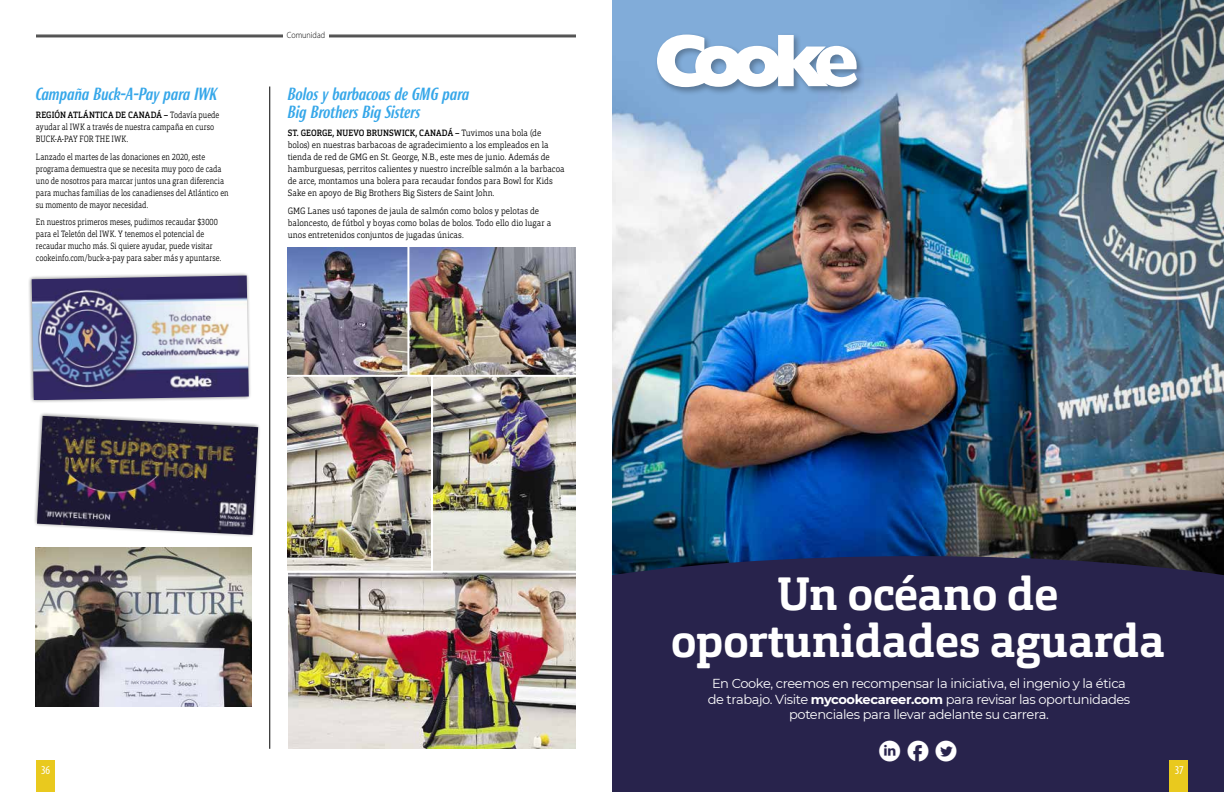
<style>
.page{position:relative;width:1224px;height:792px;background:#fff}
.page>*{position:absolute;margin:0;border:0;box-sizing:border-box;transform-origin:0 0}
.t1{font:700 46.2px/46.4px "Orgon Slab";letter-spacing:-.01em;color:#fff;text-align:center}
.t2{font:21.6px "typeecon";color:#fff}
.t3{font:italic 500 17px/18px "Roxy";letter-spacing:-.01em;color:#36a7e9}
.t4{font:13px/15.6px "Montserrat";letter-spacing:-.03em;color:#fff;text-align:center}
.t5{font:condensed 12px "Myriad Pro";color:#fff}
.t6{font:300 9px/12px "Orgon Slab";letter-spacing:.005em;color:#000;scale:.9 1}
.t7{font:300 9px/12px "Orgon Slab";letter-spacing:.005em;color:#000;scale:.81 1}
.t8{font:300 9px "Myriad Pro";color:#000;scale:.9 1}
.s1{font-weight:500}
.s2{font-weight:700}
</style>
<div class="page">
<img style="left:612px;top:0;width:612px;height:556px">
<div style="left:612px;top:556px;width:612px;height:236px;background:#28234c"></div>
<div style="left:655px;top:32px;width:210px;height:64px;background:#000;opacity:.3"></div>
<svg style="left:657px;top:35px;width:201px;height:52px"></svg>
<img style="left:288px;top:248px;width:288px;height:501px">
<svg style="left:29px;top:273px;width:222px;height:130px"></svg>
<img style="left:32px;top:276px;width:217px;height:124px">
<img style="left:36px;top:547px;width:216px;height:159px">
<svg style="left:34px;top:413px;width:226px;height:124px"></svg>
<img style="left:37px;top:416px;width:221px;height:119px">
<div style="left:1169px;top:761px;width:19px;height:31px;background:#e9c91e"></div>
<div style="left:36px;top:761px;width:19px;height:31px;background:#e9c91e"></div>
<hr style="left:36px;top:35px;width:540px;height:1px;background:#000">
<hr style="left:36px;top:37px;width:540px;height:1px;background:#000">
<div style="left:283px;top:32px;width:46px;height:14px;background:#fff"></div>
<hr style="left:270px;top:87px;width:1px;height:662px;background:#000">
<hr style="left:284px;top:375px;width:296px;height:2px;background:#fff">
<hr style="left:275px;top:571px;width:312px;height:2px;background:#fff">
<hr style="left:431px;top:376px;width:2px;height:196px;background:#fff">
<hr style="left:407px;top:244px;width:2px;height:132px;background:#fff">
<h3 class="t3" style="left:36px;top:85px;width:183px">Campaña Buck-A-Pay para IWK</h3>
<p class="t7" style="left:36px;top:109px;width:228px"><span class="s1">REGIÓN ATLÁNTICA DE CANADÁ –</span> Todavía puede ayudar al IWK a través de nuestra campaña en curso<br>BUCK-A-PAY FOR THE IWK.</p>
<p class="t7" style="left:36px;top:150px;width:240px">Lanzado el martes de las donaciones en 2020, este programa demuestra que se necesita muy poco de cada uno de nosotros para marcar juntos una gran diferencia para muchas familias de los canadienses del Atlántico en su momento de mayor necesidad.</p>
<p class="t7" style="left:36px;top:216px;width:230px">En nuestros primeros meses, pudimos recaudar $3000 para el Teletón del IWK. Y tenemos el potencial de recaudar mucho más. Si quiere ayudar, puede visitar cookeinfo.com/buck-a-pay para saber más y apuntarse.</p>
<p class="t8" style="left:287px;top:30px;width:44px">Comunidad</p>
<h3 class="t3" style="left:288px;top:85px;width:183px">Bolos y barbacoas de GMG para<br>Big Brothers Big Sisters</h3>
<p class="t6" style="left:288px;top:127px;width:309px"><span class="s1">ST. GEORGE, NUEVO BRUNSWICK, CANADÁ –</span> Tuvimos una bola (de bolos) en nuestras barbacoas de agradecimiento a los empleados en la tienda de red de GMG en St. George, N.B., este mes de junio. Además de hamburguesas, perritos calientes y nuestro increíble salmón a la barbacoa de arce, montamos una bolera para recaudar fondos para Bowl for Kids Sake en apoyo de Big Brothers Big Sisters de Saint John.</p>
<p class="t6" style="left:288px;top:204px;width:294px">GMG Lanes usó tapones de jaula de salmón como bolos y pelotas de baloncesto, de fútbol y boyas como bolas de bolos. Todo ello dio lugar a unos entretenidos conjuntos de jugadas únicas.</p>
<h1 class="t1" style="left:671px;top:571px;width:496px">Un océano de oportunidades aguarda</h1>
<h3 class="t4" style="left:708px;top:675px;width:424px">En Cooke, creemos en recompensar la iniciativa, el ingenio y la ética de trabajo. Visite <span class="s2">mycookecareer.com</span> para revisar las oportunidades potenciales para llevar adelante su carrera.</h3>
<h2 class="t2" style="left:878px;top:740px;width:81px">LFT</h2>
<h3 class="t5" style="left:41px;top:763px;width:11px">36</h3>
<h3 class="t5" style="left:1175px;top:763px;width:10px">37</h3>
</div>
